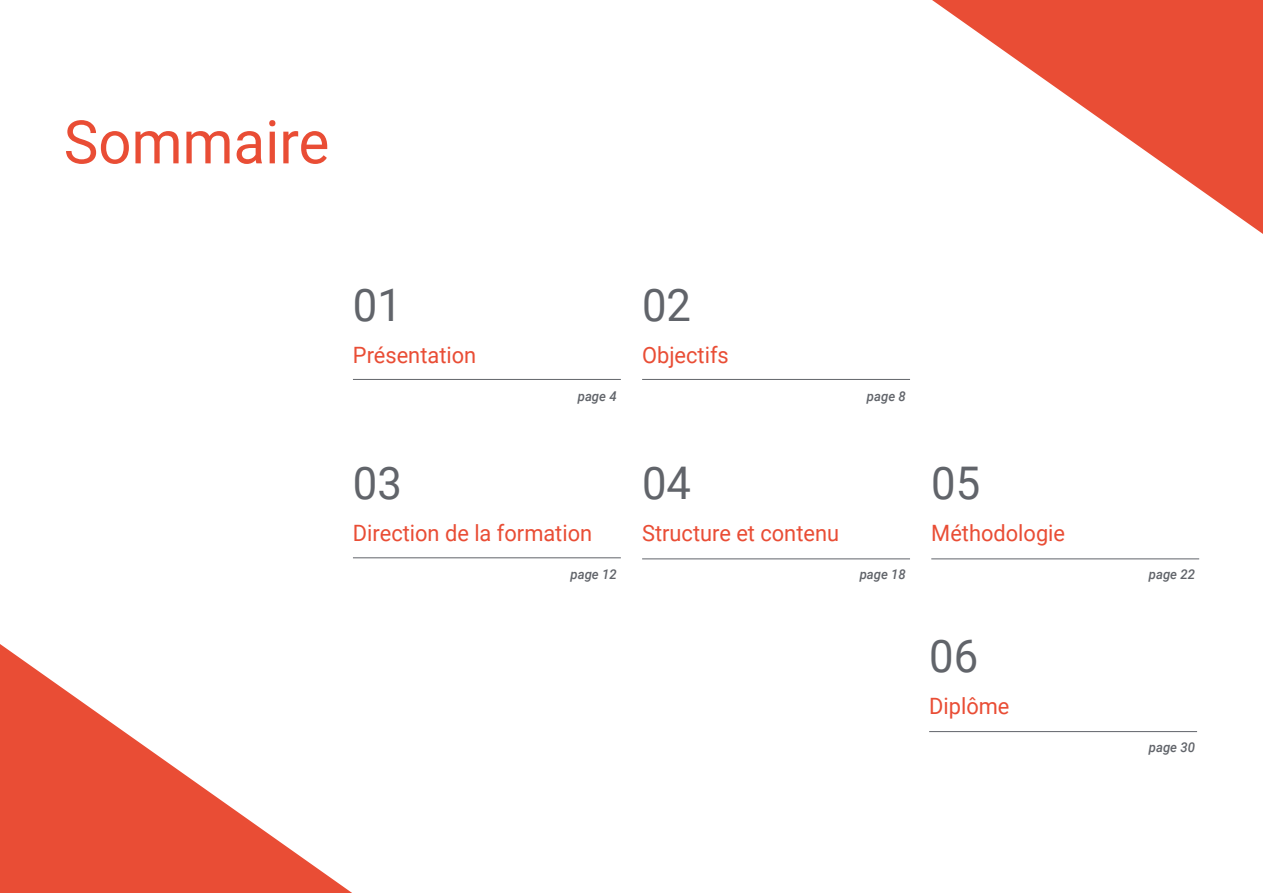
<style>
.page{position:relative;width:1263px;height:893px;background:#fff}
.page>*{position:absolute;margin:0;border:0;box-sizing:border-box;transform-origin:0 0}
.t1{font:60px "Roboto";color:#e94d35}
.t2{font:45px "Roboto";color:#61646a}
.t3{font:22.5px "Roboto";color:#e94d35}
.t4{font:italic 500 13.5px "Roboto";color:#61646a}
</style>
<div class="page">
<hr style="left:353px;top:379px;width:268px;height:1px;background:#61646a">
<hr style="left:642px;top:558px;width:268px;height:1px;background:#61646a">
<hr style="left:642px;top:379px;width:268px;height:1px;background:#61646a">
<hr style="left:931px;top:558px;width:268px;height:1px;background:#61646a">
<hr style="left:929px;top:731px;width:268px;height:1px;background:#61646a">
<svg style="left:0;top:644px;width:352px;height:249px"></svg>
<svg style="left:932px;top:0;width:331px;height:234px"></svg>
<hr style="left:353px;top:557px;width:268px;height:1px;background:#61646a">
<h1 class="t1" style="left:64px;top:100px;width:267px">Sommaire</h1>
<h2 class="t2" style="left:353px;top:273px;width:51px">01</h2>
<h2 class="t2" style="left:642px;top:273px;width:51px">02</h2>
<p class="t3" style="left:353px;top:339px;width:125px">Présentation</p>
<p class="t4" style="left:578px;top:386px;width:40px">page 4</p>
<p class="t3" style="left:642px;top:339px;width:88px">Objectifs</p>
<p class="t4" style="left:867px;top:386px;width:40px">page 8</p>
<h2 class="t2" style="left:353px;top:451px;width:51px">03</h2>
<p class="t3" style="left:353px;top:517px;width:241px">Direction de la formation</p>
<p class="t4" style="left:570px;top:565px;width:48px">page 12</p>
<h2 class="t2" style="left:642px;top:451px;width:51px">04</h2>
<p class="t3" style="left:642px;top:517px;width:198px">Structure et contenu</p>
<p class="t4" style="left:860px;top:565px;width:48px">page 18</p>
<h2 class="t2" style="left:931px;top:451px;width:51px">05</h2>
<p class="t3" style="left:931px;top:517px;width:135px">Méthodologie</p>
<h2 class="t2" style="left:929px;top:624px;width:51px">06</h2>
<p class="t3" style="left:929px;top:690px;width:82px">Diplôme</p>
<p class="t4" style="left:1149px;top:565px;width:48px">page 22</p>
<p class="t4" style="left:1149px;top:737px;width:48px">page 30</p>
</div>
